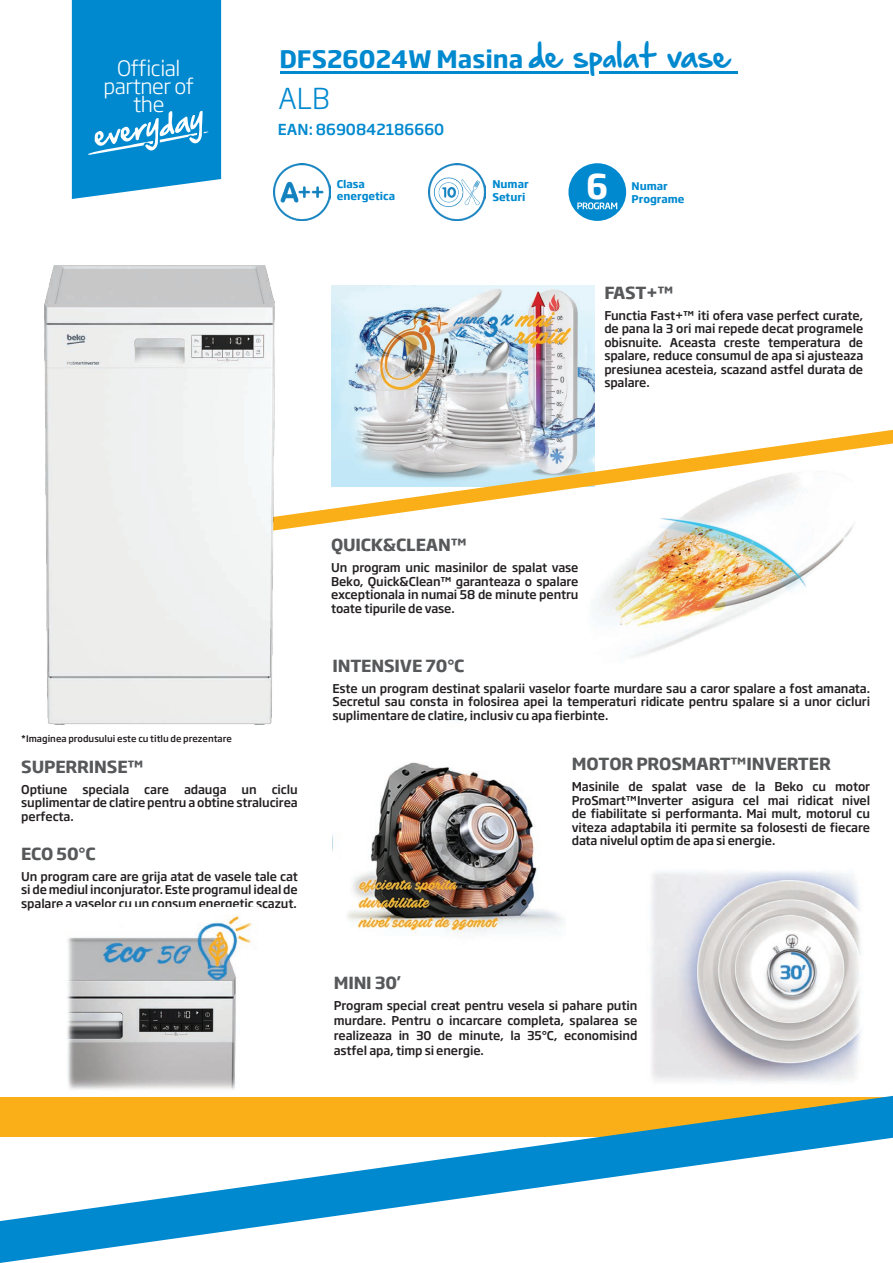
<style>
.page{position:relative;width:893px;height:1263px;background:#fff}
.page>*{position:absolute;margin:0;border:0;box-sizing:border-box;transform-origin:0 0}
.t1{font:700 33.75px "Soho Gothic Pro";color:#fff;scale:.93 1}
.t2{font:300 28.5px "Soho Gothic Pro";color:#0089cf}
.t3{font:700 23.85px "Soho Gothic Pro";color:#0089cf}
.t4{font:300 21px/18px "Soho Gothic Pro";letter-spacing:-.02em;color:#fff;text-align:center}
.t5{font:700 16.5px "Soho Gothic Pro";letter-spacing:-.01em;color:#57585a}
.t6{font:500 15px "Soho Gothic Pro";color:#0089cf}
.t7{font:500 12px/13.5px "Soho Gothic Pro";letter-spacing:-.01em;color:#231f20;text-align:justify}
.t8{font:700 10.5px/12.6px "Soho Gothic Pro";color:#0089cf}
.t9{font:500 9px "Soho Gothic Pro";color:#231f20}
.s1{font-family:"Hand Of Sean Pro";font-weight:400;font-size:40.95px}
</style>
<div class="page">
<svg style="left:0;top:1096px;width:893px;height:167px"></svg>
<svg style="left:72px;top:0;width:149px;height:199px;background:#1793d3"></svg>
<img style="left:332px;top:720px;width:230px;height:216px">
<img style="left:598px;top:547px;width:240px;height:110px">
<div style="left:568px;top:163px;width:58px;height:58px;background:#0089cf;border-radius:50%"></div>
<svg style="left:577px;top:202px;width:40px;height:7px"></svg>
<img style="left:651px;top:871px;width:210px;height:212px">
<img style="left:67px;top:915px;width:185px;height:175px">
<img style="left:331px;top:286px;width:263px;height:127px">
<svg style="left:274px;top:413px;width:619px;height:134px"></svg>
<img style="left:45px;top:266px;width:229px;height:459px">
<hr style="left:280px;top:71px;width:309px;height:3px;background:#0089cf">
<hr style="left:599px;top:71px;width:138px;height:3px;background:#0089cf">
<img style="left:428px;top:163px;width:57px;height:57px">
<img style="left:274px;top:163px;width:57px;height:57px">
<h3 class="t4" style="left:103px;top:59px;width:92px">Official partner of the</h3>
<h3 class="t3" style="left:279px;top:43px;width:450px">DFS26024W Masina <span class="s1">de spalat vase</span></h3>
<h2 class="t2" style="left:279px;top:81px;width:53px">ALB</h2>
<p class="t6" style="left:278px;top:120px;width:168px">EAN: 8690842186660</p>
<p class="t8" style="left:337px;top:177px;width:60px">Clasa energetica</p>
<p class="t8" style="left:492px;top:178px;width:38px">Numar<br>Seturi</p>
<h1 class="t1" style="left:586px;top:164px;width:25px">6</h1>
<p class="t8" style="left:631px;top:179px;width:55px">Numar<br>Programe</p>
<h3 class="t5" style="left:604px;top:282px;width:71px">FAST+™</h3>
<p class="t7" style="left:604px;top:308px;width:260px">Functia Fast+™ iti ofera vase perfect curate, de pana la 3 ori mai repede decat programele obisnuite. Aceasta creste temperatura de spalare, reduce consumul de apa si ajusteaza presiunea acesteia, scazand astfel durata de spalare.</p>
<h3 class="t5" style="left:331px;top:535px;width:137px">QUICK&amp;CLEAN™</h3>
<p class="t7" style="left:331px;top:561px;width:249px">Un program unic masinilor de spalat vase Beko, Quick&amp;Clean™ garanteaza o spalare exceptionala in numai 58 de minute pentru toate tipurile de vase.</p>
<p class="t9" style="left:21px;top:733px;width:212px">*Imaginea produsului este cu titlu de prezentare</p>
<h3 class="t5" style="left:21px;top:756px;width:124px">SUPERRINSE™</h3>
<p class="t7" style="left:21px;top:782px;width:278px">Optiune speciala care adauga un ciclu suplimentar de clatire pentru a obtine stralucirea perfecta.</p>
<h3 class="t5" style="left:21px;top:843px;width:76px">ECO 50°C</h3>
<p class="t7" style="left:21px;top:869px;width:278px">Un program care are grija atat de vasele tale cat si de mediul inconjurator. Este programul ideal de spalare a vaselor cu un consum energetic scazut.</p>
<h3 class="t5" style="left:332px;top:655px;width:134px">INTENSIVE 70°C</h3>
<p class="t7" style="left:332px;top:681px;width:539px">Este un program destinat spalarii vaselor foarte murdare sau a caror spalare a fost amanata.<br>Secretul sau consta in folosirea apei la temperaturi ridicate pentru spalare si a unor cicluri suplimentare de clatire, inclusiv cu apa fierbinte.</p>
<h3 class="t5" style="left:572px;top:754px;width:261px">MOTOR PROSMART™INVERTER</h3>
<p class="t7" style="left:572px;top:780px;width:300px">Masinile de spalat vase de la Beko cu motor ProSmart™Inverter asigura cel mai ridicat nivel de fiabilitate si performanta. Mai mult, motorul cu viteza adaptabila iti permite sa folosesti de fiecare data nivelul optim de apa si energie.</p>
<h3 class="t5" style="left:334px;top:973px;width:69px">MINI 30’</h3>
<p class="t7" style="left:334px;top:998px;width:305px;line-height:15px">Program special creat pentru vesela si pahare putin murdare. Pentru o incarcare completa, spalarea se realizeaza in 30 de minute, la 35°C, economisind astfel apa, timp si energie.</p>
</div>
